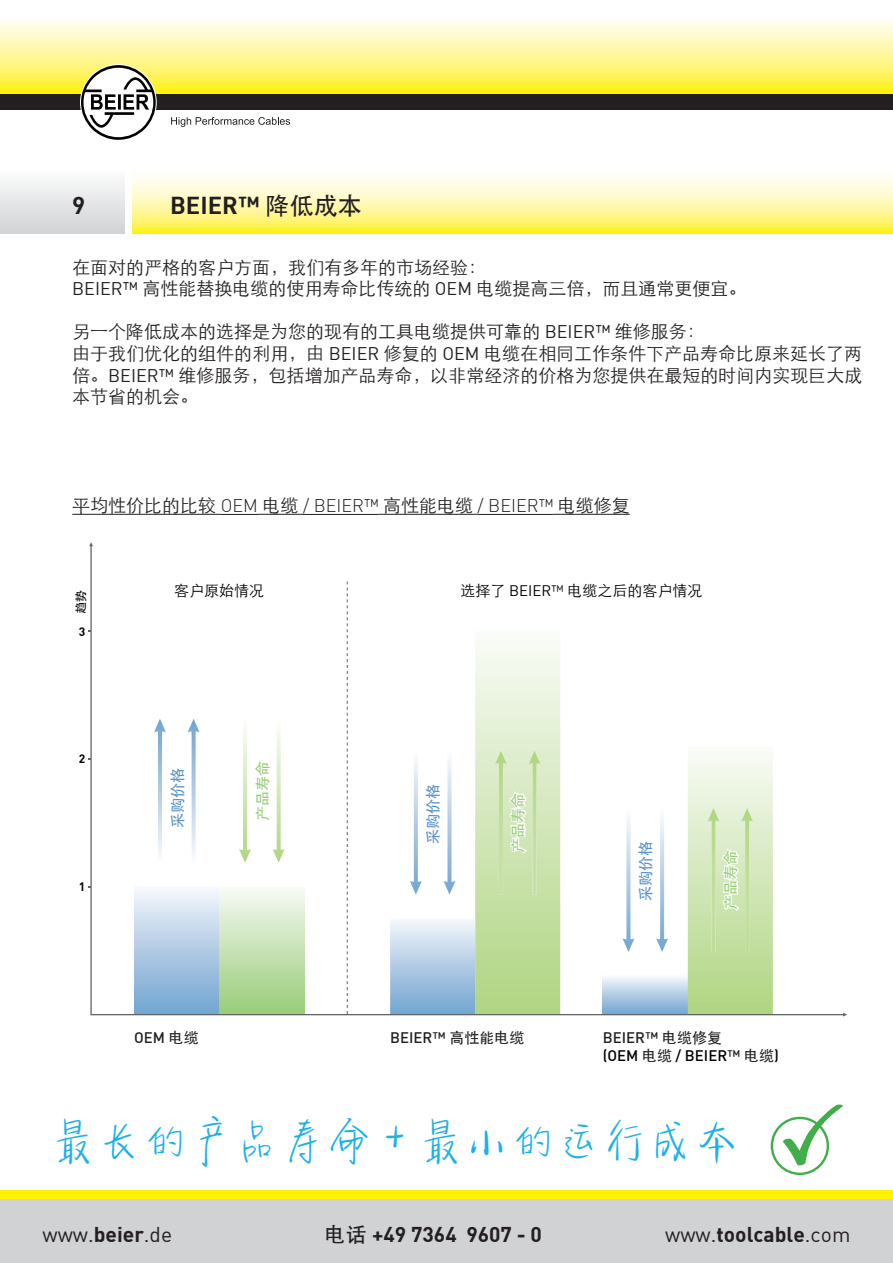
<style>
.page{position:relative;width:893px;height:1263px;background:#fff}
.page>*{position:absolute;margin:0;border:0;box-sizing:border-box;transform-origin:0 0}
.t1{font:45px "Senty TEA";color:#1fb0e6}
.t2{font:24px "DIN Bold";color:#231f20}
.t3{font:21px "DIN Bold";color:#231f20}
.t4{font:21px "DIN";color:#231f20}
.t5{font:300 18px/21.6px "ST Heiti SC";color:#231f20}
.t6{font:15px/18px "DIN Medium Alternate";color:#000}
.t7{font:300 15px "ST Heiti SC";color:#000}
.t8{font:15px "DIN Medium Alternate";color:#231f20}
.t9{font:500 15px "ST Heiti SC";color:#96cd76}
.t10{font:500 15px "ST Heiti SC";color:#5a93c9}
.t11{font:12px "DIN Bold";color:#000}
.t12{font:500 12px "ST Heiti SC";color:#000}
.s1{font-family:"ST Heiti SC";font-weight:500}
.s2{font-family:"DIN";font-weight:400}
.s3{font-family:"DIN Light Alternate";font-weight:400}
.s4{font-family:"DIN";font-weight:400;color:#231f20}
.s5{color:#231f20}
.s6{font-family:"ST Heiti SC";font-weight:500;color:#231f20}
.s7{font-family:"DIN Bold"}
.s8{font-family:"DIN"}
</style>
<div class="page">
<div style="left:0;top:95px;width:893px;height:15px;background:#231f20"></div>
<svg style="left:0;top:21px;width:892px;height:73px;background:#fff68e"></svg>
<svg style="left:171px;top:117px;width:119px;height:10px"></svg>
<svg style="left:81px;top:65px;width:75px;height:75px"></svg>
<div style="left:0;top:1199px;width:893px;height:64px;background:#d1d2d4"></div>
<div style="left:0;top:1191px;width:893px;height:8px;background:#fff101"></div>
<img style="left:133px;top:176px;width:760px;height:58px">
<div style="left:0;top:170px;width:124px;height:64px;background:linear-gradient(to bottom,#fcfdfd,#d1d2d5)"></div>
<svg style="left:89px;top:542px;width:758px;height:474px"></svg>
<hr style="left:72px;top:514px;width:149px;height:1px;background:#231f20">
<hr style="left:221px;top:514px;width:37px;height:1px;background:#231f20">
<hr style="left:258px;top:514px;width:45px;height:1px;background:#231f20">
<hr style="left:303px;top:514px;width:76px;height:1px;background:#231f20">
<hr style="left:379px;top:514px;width:99px;height:1px;background:#231f20">
<hr style="left:478px;top:514px;width:75px;height:1px;background:#231f20">
<hr style="left:553px;top:514px;width:77px;height:1px;background:#231f20">
<svg style="left:771px;top:1104px;width:72px;height:71px"></svg>
<h2 class="t2" style="left:72px;top:190px;width:15px">9</h2>
<h2 class="t2" style="left:170px;top:190px;width:193px">BEIER™ <span class="s1">降低成本</span></h2>
<p class="t5" style="left:72px;top:254px;width:676px">在面对的严格的客户方面，我们有多年的市场经验：<br><span class="s2">BEIER™</span> 高性能替换电缆的使用寿命比传统的 <span class="s2">OEM</span> 电缆提高三倍，而且通常更便宜。</p>
<p class="t5" style="left:72px;top:319px;width:792px">另一个降低成本的选择是为您的现有的工具电缆提供可靠的 <span class="s2">BEIER™</span> 维修服务：<br>由于我们优化的组件的利用，由 <span class="s2">BEIER</span> 修复的 <span class="s2">OEM</span> 电缆在相同工作条件下产品寿命比原来延长了两倍。<span class="s2">BEIER™</span> 维修服务，包括增加产品寿命，以非常经济的价格为您提供在最短的时间内实现巨大成本节省的机会。</p>
<p class="t5" style="left:72px;top:493px;width:559px">平均性价比的比较 <span class="s3">OEM</span> 电缆 <span class="s3">/ BEIER™</span> 高性能电缆 <span class="s3">/ BEIER™</span> 电缆修复</p>
<p class="t12" style="left:74px;top:614px;width:25px;rotate:-90deg">趋势</p>
<p class="t11" style="left:79px;top:624px;width:8px">3</p>
<p class="t11" style="left:79px;top:751px;width:8px">2</p>
<p class="t11" style="left:79px;top:878px;width:8px">1</p>
<p class="t7" style="left:174px;top:578px;width:91px">客户原始情况</p>
<p class="t7" style="left:460px;top:578px;width:244px">选择了 <span class="s2">BEIER</span><span class="s4">™</span> 电缆之后的客户情况</p>
<p class="t10" style="left:169px;top:828px;width:61px;rotate:-90deg">采购价格</p>
<p class="t9" style="left:254px;top:821px;width:61px;rotate:-90deg">产品寿命</p>
<p class="t10" style="left:425px;top:844px;width:61px;rotate:-90deg">采购价格</p>
<p class="t9" style="left:510px;top:853px;width:61px;rotate:-90deg">产品寿命</p>
<p class="t10" style="left:637px;top:901px;width:61px;rotate:-90deg">采购价格</p>
<p class="t9" style="left:722px;top:910px;width:62px;rotate:-90deg">产品寿命</p>
<p class="t8" style="left:134px;top:1028px;width:66px">OEM <span class="s1">电缆</span></p>
<p class="t8" style="left:390px;top:1028px;width:136px">BEIER™ <span class="s1">高性能电缆</span></p>
<p class="t6" style="left:603px;top:1028px;width:178px"><span class="s5">BEIER™</span> <span class="s6">电缆修复<br></span>(OEM <span class="s6">电缆</span> / BEIER<span class="s5">™</span> <span class="s6">电缆</span>)</p>
<h1 class="t1" style="left:50px;top:1110px;width:691px">最长的产品寿命 + 最小的运行成本</h1>
<p class="t4" style="left:43px;top:1221px;width:131px">www.<span class="s7">beier</span>.de</p>
<p class="t3" style="left:325px;top:1220px;width:219px"><span class="s1">电话</span> +49 7364 9607 - 0</p>
<p class="t3" style="left:665px;top:1220px;width:187px"><span class="s8">www.</span>toolcable<span class="s8">.com</span></p>
</div>
